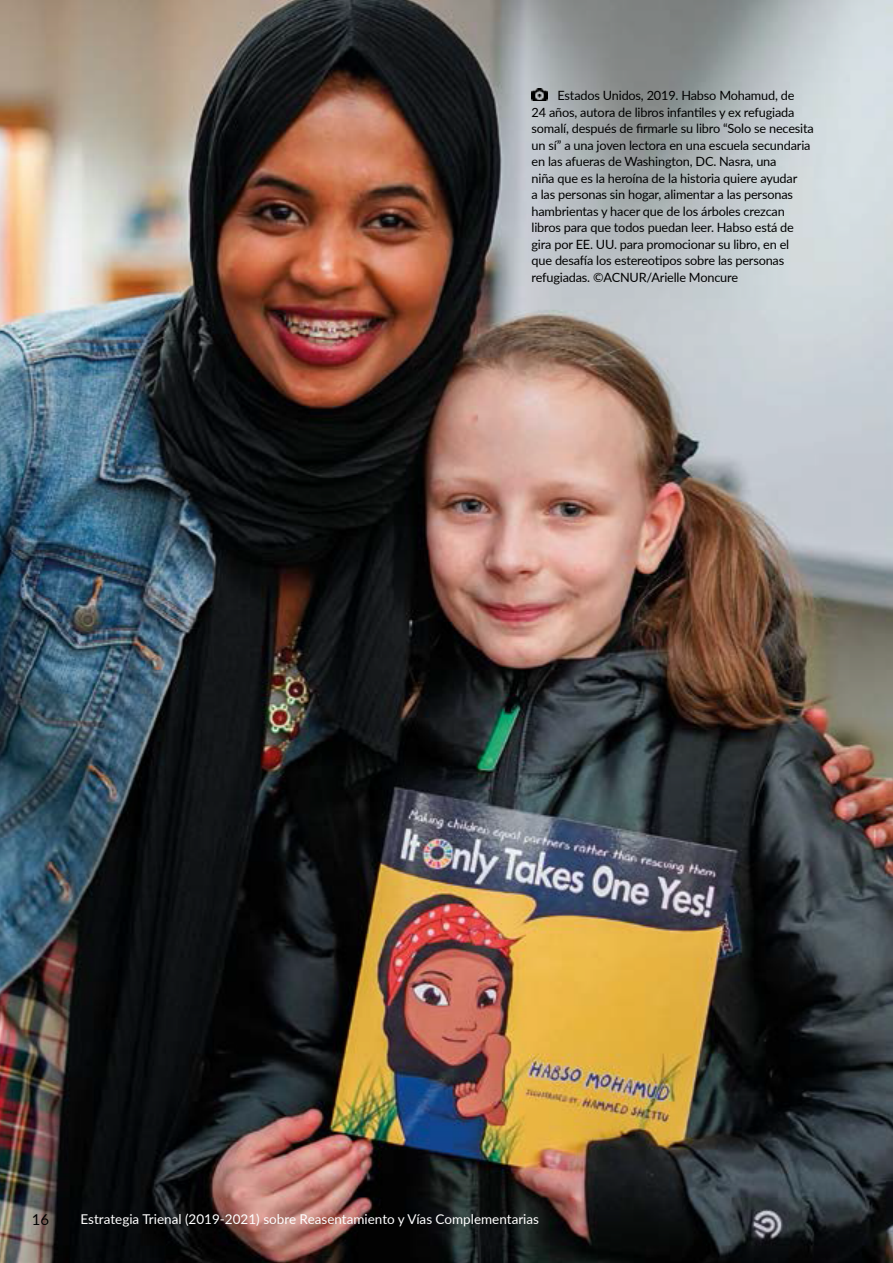
<style>
.page{position:relative;width:893px;height:1263px;background:#fff}
.page>*{position:absolute;margin:0;border:0;box-sizing:border-box;transform-origin:0 0}
.t1{font:15px "Lato";color:#000}
.t2{font:13.5px "Lato";color:#fff}
.t3{font:12.75px/16.5px "Lato";letter-spacing:-.015em;color:#000}
</style>
<div class="page">
<img style="left:0;top:0;width:893px;height:1263px">
<img style="left:531px;top:89px;width:16px;height:12px">
<p class="t3" style="left:532px;top:87px;width:284px;text-indent:26px">Estados Unidos, 2019. Habso Mohamud, de<br>24 años, autora de libros infantiles y ex refugiada somalí, después de firmarle su libro “Solo se necesita un sí” a una joven lectora en una escuela secundaria en las afueras de Washington, DC. Nasra, una<br>niña que es la heroína de la historia quiere ayudar<br>a las personas sin hogar, alimentar a las personas hambrientas y hacer que de los árboles crezcan libros para que todos puedan leer. Habso está de gira por EE. UU. para promocionar su libro, en el<br>que desafía los estereotipos sobre las personas refugiadas. ©ACNUR/Arielle Moncure</p>
<p class="t1" style="left:32px;top:1209px;width:19px">16</p>
<p class="t2" style="left:81px;top:1209px;width:460px">Estrategia Trienal (2019-2021) sobre Reasentamiento y Vías Complementarias</p>
<p class="t1" style="left:35px;top:1209px;width:19px">16</p>
</div>
